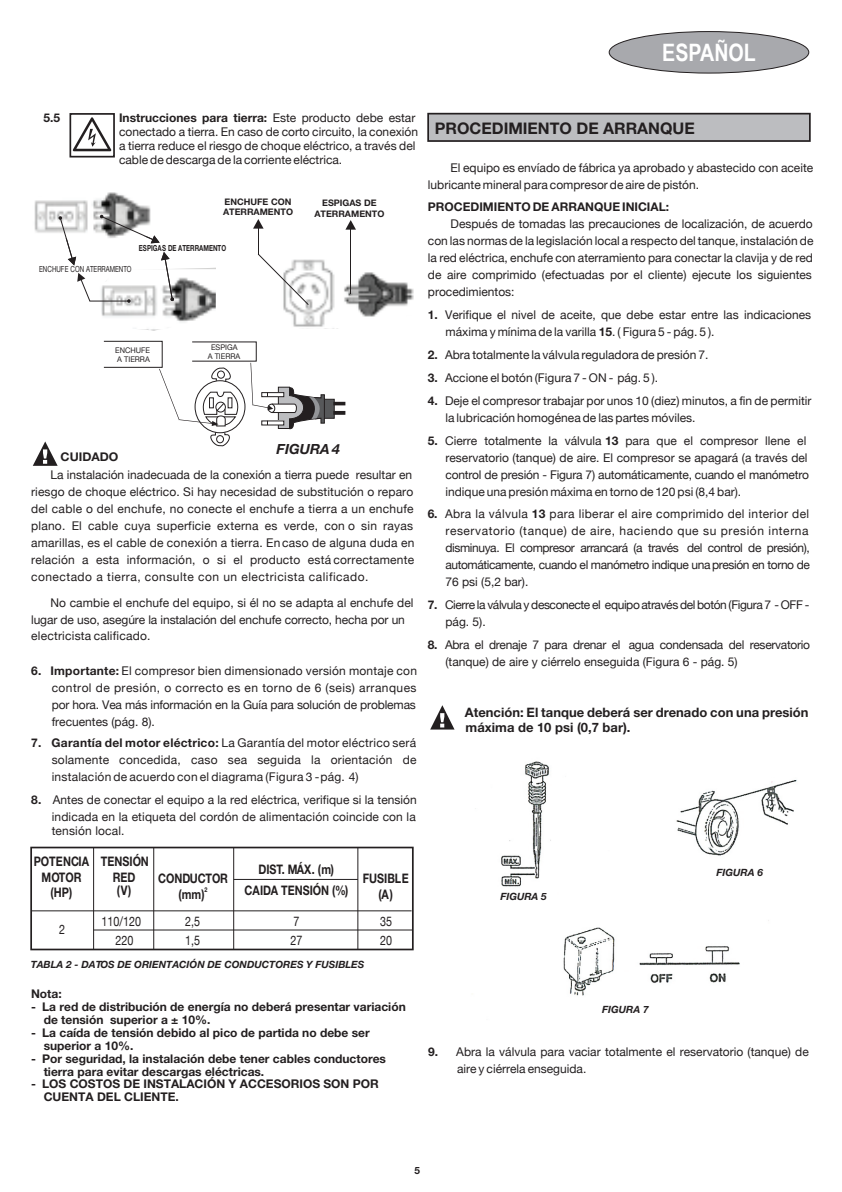
<style>
.page{position:relative;width:842px;height:1192px;background:#fff}
.page>*{position:absolute;margin:0;border:0;box-sizing:border-box;transform-origin:0 0}
.t1{font:700 24px "Arial Narrow";color:#fff}
.t2{font:700 16px "Helvetica Neue";color:#231f20}
.t3{font:italic 700 14px "Helvetica Neue";color:#231f20}
.t4{font:700 13.2px/15.6px "Helvetica Neue";color:#231f20;text-align:center;scale:.82 1}
.t5{font:13.2px/18.2px "Helvetica Neue";color:#231f20;scale:.82 1}
.t6{font:700 13px/15.4px "Helvetica Neue";color:#231f20}
.t7{font:12px/17px "Helvetica Neue";color:#231f20}
.t8{font:12px/17px "Helvetica Neue";letter-spacing:.02em;color:#231f20}
.t9{font:700 12px/12.8px "Helvetica Neue";color:#231f20}
.t10{font:12px/17px "Helvetica Neue";letter-spacing:-.025em;color:#231f20}
.t11{font:12px/17px "Helvetica Neue";letter-spacing:-.035em;color:#231f20}
.t12{font:italic 700 10px "Helvetica Neue";color:#231f20}
.t13{font:700 10px "Helvetica Neue";color:#231f20}
.t14{font:700 9px/10.8px "Helvetica Neue";color:#231f20}
.t15{font:8.4px "Helvetica Neue";color:#231f20;scale:.74 1}
.t16{font:700 8.4px "Helvetica Neue";color:#231f20;scale:.74 1}
.t17{font:7.8px/9.2px "Helvetica Neue";color:#231f20;scale:.96 1}
.t18{font:700 6.6px "Helvetica Neue";color:#231f20;scale:.82 1}
.s1{font-weight:700}
</style>
<div class="page">
<img style="left:475px;top:761px;width:322px;height:235px">
<svg style="left:73px;top:117px;width:38px;height:34px"></svg>
<div style="left:69px;top:113px;width:46px;height:45px;border:2px solid #231f20"></div>
<svg style="left:33px;top:441px;width:25px;height:25px"></svg>
<div style="left:30px;top:847px;width:384px;height:103px;border:2px solid #231f20"></div>
<hr style="left:93px;top:847px;width:1px;height:103px;background:#231f20">
<hr style="left:153px;top:847px;width:1px;height:103px;background:#231f20">
<hr style="left:233px;top:847px;width:1px;height:103px;background:#231f20">
<hr style="left:358px;top:847px;width:1px;height:103px;background:#231f20">
<hr style="left:234px;top:879px;width:124px;height:1px;background:#231f20">
<hr style="left:94px;top:930px;width:318px;height:1px;background:#231f20">
<hr style="left:32px;top:911px;width:380px;height:1px;background:#231f20">
<div style="left:428px;top:114px;width:382px;height:27px;background:#bcbdc0"></div>
<div style="left:427px;top:113px;width:384px;height:29px;border:2px solid #231f20"></div>
<svg style="left:430px;top:705px;width:25px;height:25px"></svg>
<div style="left:104px;top:341px;width:58px;height:27px;border:1px solid #231f20"></div>
<svg style="left:159px;top:367px;width:80px;height:80px"></svg>
<svg style="left:250px;top:363px;width:95px;height:67px"></svg>
<img style="left:101px;top:268px;width:115px;height:63px">
<svg style="left:77px;top:273px;width:54px;height:30px"></svg>
<img style="left:34px;top:192px;width:117px;height:41px">
<svg style="left:100px;top:215px;width:60px;height:28px"></svg>
<svg style="left:161px;top:252px;width:13px;height:49px"></svg>
<svg style="left:59px;top:216px;width:17px;height:49px"></svg>
<img style="left:283px;top:259px;width:131px;height:68px">
<svg style="left:253px;top:219px;width:56px;height:86px"></svg>
<hr style="left:350px;top:229px;width:1px;height:65px;background:#231f20">
<svg style="left:345px;top:220px;width:11px;height:10px"></svg>
<div style="left:609px;top:32px;width:200px;height:41px;background:#a8a9ad;border-radius:50%"></div>
<div style="left:609px;top:31px;width:200px;height:42px;border:1px solid #231f20;border-radius:50%"></div>
<div style="left:494px;top:890px;width:62px;height:17px;background:#fff"></div>
<div style="left:712px;top:890px;width:62px;height:16px;background:#fff"></div>
<h1 class="t1" style="left:662px;top:38px;width:95px">ESPAÑOL</h1>
<p class="t9" style="left:44px;top:111px;width:18px">5.5</p>
<p class="t7" style="left:119px;top:111px;width:301px;line-height:14.2px"><span class="s1">Instrucciones para tierra:</span> Este producto debe estar conectado a tierra. En caso de corto circuito, la conexión a tierra reduce el riesgo de choque eléctrico, a través del cable de descarga de la corriente eléctrica.</p>
<p class="t14" style="left:223px;top:196px;width:72px">ENCHUFE CON<br>ATERRAMENTO</p>
<p class="t14" style="left:314px;top:197px;width:72px;text-align:center">ESPIGAS DE<br>ATERRAMENTO</p>
<p class="t16" style="left:139px;top:243px;width:120px">ESPIGAS DE ATERRAMENTO</p>
<p class="t15" style="left:39px;top:264px;width:127px">ENCHUFE CON ATERRAMENTO</p>
<p class="t17" style="left:115px;top:346px;width:38px">ENCHUFE<br>A TIERRA</p>
<p class="t17" style="left:208px;top:343px;width:35px;text-align:center">ESPIGA<br>A TIERRA</p>
<p class="t3" style="left:277px;top:440px;width:65px">FIGURA 4</p>
<p class="t9" style="left:61px;top:450px;width:59px">CUIDADO</p>
<p class="t8" style="left:31px;top:466px;width:385px;text-indent:19px">La instalación inadecuada de la conexión a tierra puede resultar en riesgo de choque eléctrico. Si hay necesidad de substitución o reparo del cable o del enchufe, no conecte el enchufe a tierra a un enchufe plano. El cable cuya superficie externa es verde, con o sin rayas amarillas, es el cable de conexión a tierra. En caso de alguna duda en relación a esta información, o si el producto está correctamente conectado a tierra, consulte con un electricista calificado.</p>
<p class="t7" style="left:31px;top:594px;width:384px;text-indent:19px">No cambie el enchufe del equipo, si él no se adapta al enchufe del lugar de uso, asegúre la instalación del enchufe correcto, hecha por un electricista calificado.</p>
<p class="t7" style="left:52px;top:662px;width:367px;text-align:justify;text-indent:-20px"><span class="s1">6. Importante:</span> El compresor bien dimensionado versión montaje con control de presión, o correcto es en torno de 6 (seis) arranques por hora. Vea más información en la Guía para solución de problemas frecuentes (pág. 8).</p>
<p class="t7" style="left:52px;top:734px;width:366px;text-align:justify;text-indent:-20px"><span class="s1">7. Garantía del motor eléctrico:</span> La Garantía del motor eléctrico será solamente concedida, caso sea seguida la orientación de instalación de acuerdo con el diagrama (Figura 3 - pág. 4)</p>
<p class="t7" style="left:31px;top:791px;width:387px;text-align:right"><span class="s1">8.</span> Antes de conectar el equipo a la red eléctrica, verifique si la tensión indicada en la etiqueta del cordón de alimentación coincide con la</p>
<p class="t7" style="left:52px;top:822px;width:74px">tensión local.</p>
<p class="t4" style="left:158px;top:870px;width:87px">CONDUCTOR</p>
<p class="t18" style="left:204px;top:886px;width:5px">2</p>
<p class="t4" style="left:178px;top:886px;width:33px">(mm)</p>
<p class="t4" style="left:34px;top:853px;width:69px">POTENCIA<br>MOTOR (HP)</p>
<p class="t4" style="left:101px;top:853px;width:60px">TENSIÓN<br>RED</p>
<p class="t4" style="left:244px;top:858px;width:128px;line-height:21.4px">DIST. MÁX. (m)<br>CAIDA TENSIÓN (%)</p>
<p class="t4" style="left:363px;top:870px;width:57px">FUSIBLE (A)</p>
<p class="t5" style="left:380px;top:912px;width:16px">35<br>20</p>
<p class="t4" style="left:117px;top:882px;width:19px">(V)</p>
<p class="t5" style="left:102px;top:912px;width:50px;text-align:center">110/120<br>220</p>
<p class="t5" style="left:185px;top:912px;width:20px">2,5<br>1,5</p>
<p class="t5" style="left:291px;top:912px;width:16px">7<br>27</p>
<p class="t5" style="left:59px;top:920px;width:9px">2</p>
<p class="t12" style="left:31px;top:958px;width:335px">TABLA 2 - DATOS DE ORIENTACIÓN DE CONDUCTORES Y FUSIBLES</p>
<p class="t9" style="left:31px;top:987px;width:32px">Nota:</p>
<p class="t9" style="left:44px;top:1000px;width:364px;text-indent:-13px">- La red de distribución de energía no deberá presentar variación de tensión superior a ± 10%.</p>
<p class="t9" style="left:44px;top:1026px;width:328px;text-indent:-13px">- La caída de tensión debido al pico de partida no debe ser superior a 10%.</p>
<p class="t9" style="left:44px;top:1052px;width:344px;text-indent:-13px">- Por seguridad, la instalación debe tener cables conductores tierra para evitar descargas eléctricas.</p>
<p class="t9" style="left:44px;top:1078px;width:337px;text-indent:-13px">- LOS COSTOS DE INSTALACIÓN Y ACCESORIOS SON POR<br>CUENTA DEL CLIENTE.</p>
<h2 class="t2" style="left:435px;top:118px;width:261px">PROCEDIMIENTO DE ARRANQUE</h2>
<p class="t7" style="left:428px;top:159px;width:387px;text-indent:23px">El equipo es envíado de fábrica ya aprobado y abastecido con aceite lubricante mineral para compresor de aire de pistón.</p>
<p class="t9" style="left:428px;top:200px;width:243px">PROCEDIMIENTO DE ARRANQUE INICIAL:</p>
<p class="t7" style="left:428px;top:215px;width:387px;text-indent:23px">Después de tomadas las precauciones de localización, de acuerdo con las normas de la legislación local a respecto del tanque, instalación de la red eléctrica, enchufe con aterramiento para conectar la clavija y de red de aire comprimido (efectuadas por el cliente) ejecute los siguientes procedimientos:</p>
<p class="t7" style="left:445px;top:306px;width:367px;text-indent:-18px"><span class="s1">1.</span> Verifique el nivel de aceite, que debe estar entre las indicaciones máxima y mínima de la varilla <span class="s1">15</span>. ( Figura 5 - pág. 5 ).</p>
<p class="t7" style="left:428px;top:346px;width:282px"><span class="s1">2.</span> Abra totalmente la válvula reguladora de presión 7.</p>
<p class="t7" style="left:428px;top:369px;width:232px"><span class="s1">3.</span> Accione el botón (Figura 7 - ON - pág. 5 ).</p>
<p class="t7" style="left:445px;top:392px;width:368px;text-indent:-18px"><span class="s1">4.</span> Deje el compresor trabajar por unos 10 (diez) minutos, a fin de permitir la lubricación homogénea de las partes móviles.</p>
<p class="t7" style="left:445px;top:432px;width:365px;text-indent:-18px"><span class="s1">5.</span> Cierre totalmente la válvula <span class="s1">13</span> para que el compresor llene el reservatorio (tanque) de aire. El compresor se apagará (a través del control de presión - Figura 7) automáticamente, cuando el manómetro indique una presión máxima en torno de 120 psi (8,4 bar).</p>
<p class="t7" style="left:445px;top:506px;width:366px;text-align:justify;text-indent:-18px"><span class="s1">6.</span> Abra la válvula <span class="s1">13</span> para liberar el aire comprimido del interior del reservatorio (tanque) de aire, haciendo que su presión interna disminuya. El compresor arrancará (a través del control de presión), automáticamente, cuando el manómetro indique una presión en torno de 76 psi (5,2 bar).</p>
<p class="t11" style="left:445px;top:596px;width:365px;text-indent:-18px"><span class="s1">7.</span> Cierre la válvula y desconecte el equipo através del botón (Figura 7 - OFF - pág. 5).</p>
<p class="t10" style="left:445px;top:636px;width:366px;text-indent:-18px"><span class="s1">8.</span> Abra el drenaje 7 para drenar el agua condensada del reservatorio (tanque) de aire y ciérrelo enseguida (Figura 6 - pág. 5)</p>
<p class="t6" style="left:465px;top:704px;width:345px">Atención: El tanque deberá ser drenado con una presión máxima de 10 psi (0,7 bar).</p>
<p class="t12" style="left:501px;top:890px;width:48px">FIGURA 5</p>
<p class="t12" style="left:602px;top:1003px;width:48px">FIGURA 7</p>
<p class="t12" style="left:717px;top:866px;width:48px">FIGURA 6</p>
<p class="t7" style="left:457px;top:1043px;width:353px;text-indent:-29px"><span class="s1">9.</span> Abra la válvula para vaciar totalmente el reservatorio (tanque) de aire y ciérrela enseguida.</p>
<p class="t13" style="left:414px;top:1164px;width:7px">5</p>
</div>
